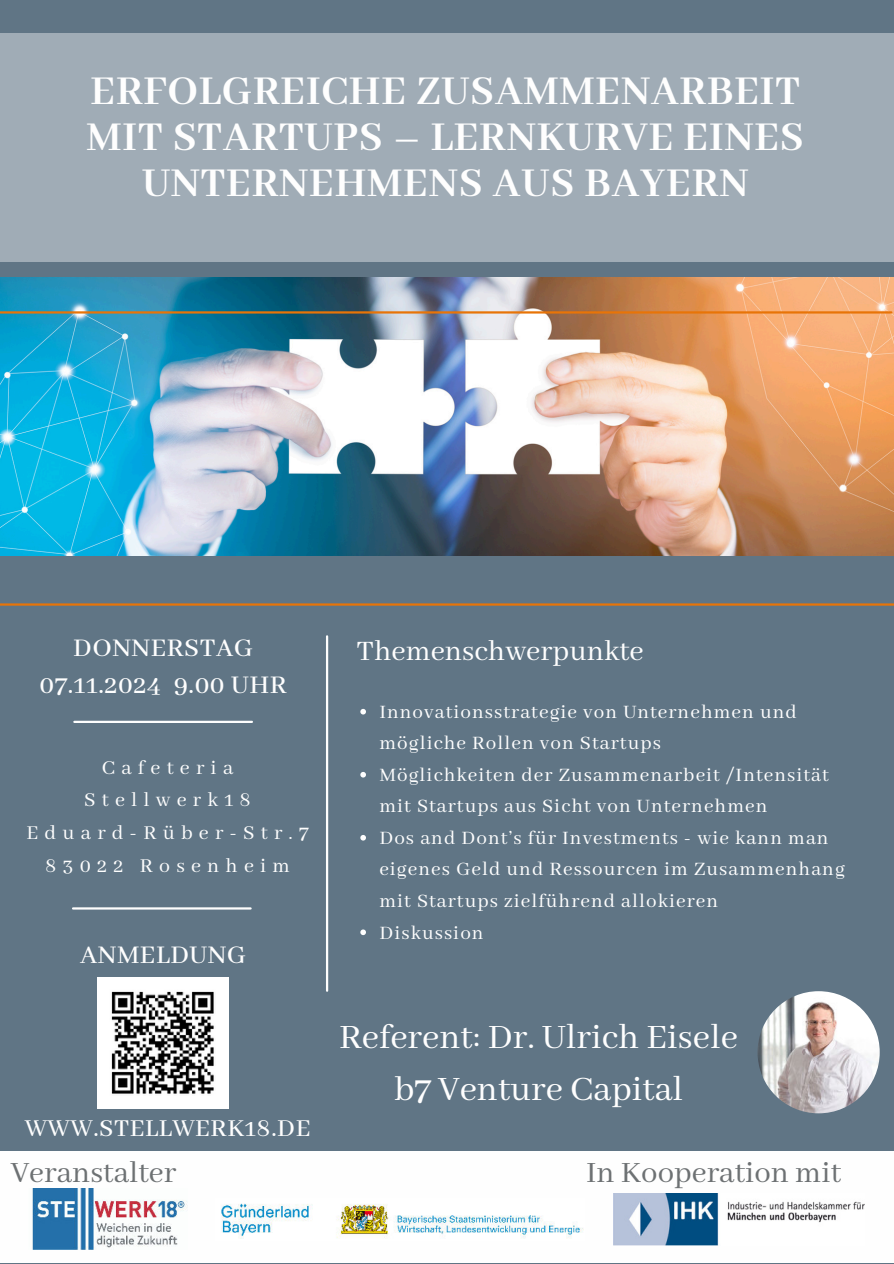
<style>
.page{position:relative;width:894px;height:1264px;background:#fff}
.page>*{position:absolute;margin:0;border:0;box-sizing:border-box;transform-origin:0 0}
.t1{font:700 44.55px/46.2px "Abhaya Libre";letter-spacing:.02em;color:#fefefe;text-align:center}
.t2{font:38.1px/51.9px "Abhaya Libre";color:#fefefe;text-align:center}
.t3{font:32.85px "Abhaya Libre";color:#6d7173}
.t4{font:31.35px "Abhaya Libre";color:#fefefe}
.t5{font:500 28.35px/37px "Abhaya Libre";letter-spacing:.02em;color:#fefefe;text-align:center}
.t6{font:500 27.15px "Abhaya Libre";letter-spacing:.02em;color:#fefefe}
.t7{font:21.9px/32.7px "Abhaya Libre";letter-spacing:.285em;color:#fefefe;text-align:center}
.t8{font:21px/31.5px "Abhaya Libre";letter-spacing:.05em;color:#fefefe}
</style>
<div class="page">
<div style="left:0;top:0;width:893px;height:1263px;background:#607585"></div>
<div style="left:0;top:33px;width:893px;height:229px;background:#a0acb6"></div>
<hr style="left:74px;top:720px;width:178px;height:3px;background:#fefefe">
<img style="left:0;top:278px;width:892px;height:278px">
<div style="left:0;top:1151px;width:893px;height:112px;background:#fefefe"></div>
<img style="left:32px;top:1188px;width:155px;height:61px">
<svg style="left:360px;top:709px;width:6px;height:5px"></svg>
<svg style="left:360px;top:772px;width:6px;height:5px"></svg>
<svg style="left:360px;top:835px;width:6px;height:5px"></svg>
<svg style="left:360px;top:929px;width:6px;height:6px"></svg>
<hr style="left:0;top:311px;width:891px;height:2px;background:#e87407">
<hr style="left:0;top:603px;width:893px;height:2px;background:#e87407">
<img style="left:757px;top:991px;width:122px;height:122px;border-radius:50%">
<img style="left:97px;top:977px;width:132px;height:131px">
<img style="left:613px;top:1193px;width:250px;height:52px">
<img style="left:221px;top:1203px;width:363px;height:36px">
<hr style="left:73px;top:907px;width:177px;height:2px;background:#fefefe">
<hr style="left:326px;top:636px;width:2px;height:354px;background:#fefefe">
<h1 class="t1" style="left:86px;top:70px;width:718px">ERFOLGREICHE ZUSAMMENARBEIT<br>MIT STARTUPS – LERNKURVE EINES<br>UNTERNEHMENS AUS BAYERN</h1>
<h3 class="t5" style="left:39px;top:630px;width:249px">DONNERSTAG<br>07.11.2024 9.00 UHR</h3>
<p class="t7" style="left:27px;top:751px;width:283px">Cafeteria<br>Stellwerk18<br>Eduard-Rüber-Str.7<br>83022 Rosenheim</p>
<h3 class="t5" style="left:80px;top:937px;width:167px">ANMELDUNG</h3>
<p class="t6" style="left:25px;top:1113px;width:287px">WWW.STELLWERK18.DE</p>
<h3 class="t4" style="left:356px;top:634px;width:288px">Themenschwerpunkte</h3>
<p class="t8" style="left:379px;top:697px;width:467px">Innovationsstrategie von Unternehmen und mögliche Rollen von Startups<br>Möglichkeiten der Zusammenarbeit /Intensität mit Startups aus Sicht von Unternehmen<br>Dos and Dont’s für Investments - wie kann man eigenes Geld und Ressourcen im Zusammenhang mit Startups zielführend allokieren<br>Diskussion</p>
<h2 class="t2" style="left:339px;top:1012px;width:400px">Referent: Dr. Ulrich Eisele b7 Venture Capital</h2>
<h3 class="t3" style="left:11px;top:1154px;width:167px">Veranstalter</h3>
<h3 class="t3" style="left:586px;top:1154px;width:256px">In Kooperation mit</h3>
</div>
